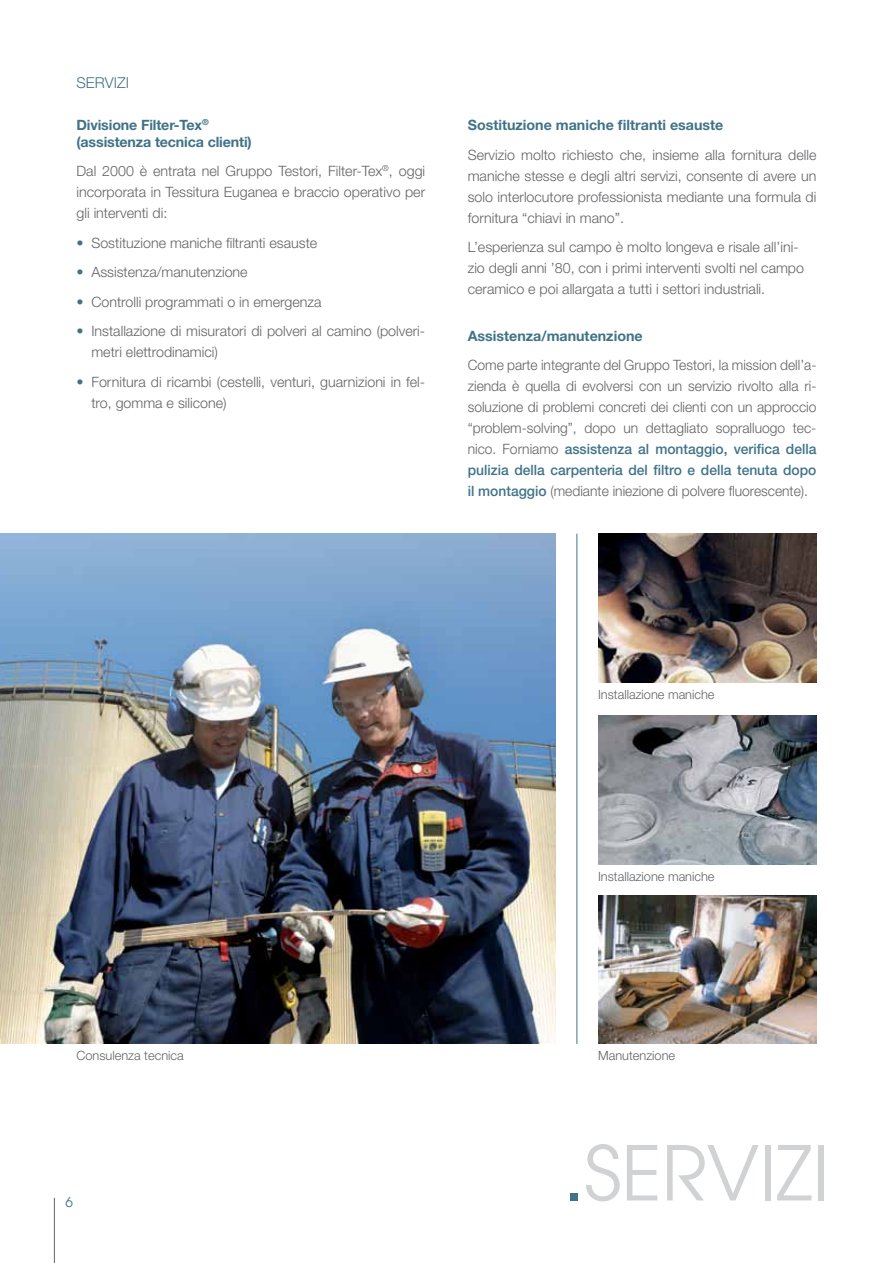
<style>
.page{position:relative;width:893px;height:1263px;background:#fff}
.page>*{position:absolute;margin:0;border:0;box-sizing:border-box;transform-origin:0 0}
.t1{font:75px "Avant Garde";color:#d1d2d4}
.t2{font:300 15px "Helvetica Neue";color:#407388}
.t3{font:300 14.25px/21px "Helvetica Neue";color:#626366;text-align:justify}
.t4{font:700 14.25px/16.5px "Helvetica Neue";color:#407388}
.t5{font:13.5px "Avant Garde";color:#407388}
.t6{font:300 12.75px "Helvetica Neue";color:#626366}
.s1{font-weight:500;color:#407388}
.s2{font-family:"DIN";color:#407388}
</style>
<div class="page">
<img style="left:0;top:534px;width:556px;height:510px">
<hr style="left:576px;top:534px;width:1px;height:510px;background:#407388">
<img style="left:598px;top:895px;width:218px;height:149px">
<img style="left:598px;top:716px;width:218px;height:148px">
<img style="left:598px;top:534px;width:218px;height:148px">
<hr style="left:54px;top:1198px;width:1px;height:65px;background:#626366">
<p class="t2" style="left:77px;top:74px;width:54px">SERVIZI</p>
<p class="t4" style="left:77px;top:117px;width:177px">Divisione Filter-Tex<sup>® </sup>(assistenza tecnica clienti)</p>
<p class="t3" style="left:77px;top:160px;width:350px">Dal 2000 è entrata nel Gruppo Testori, Filter-Tex<sup>®</sup>, oggi incorporata in Tessitura Euganea e braccio operativo per gli interventi di:</p>
<p class="t3" style="left:77px;top:232px;width:242px"><span class="s1">•</span> Sostituzione maniche filtranti esauste</p>
<p class="t3" style="left:77px;top:261px;width:173px"><span class="s1">•</span> Assistenza/manutenzione</p>
<p class="t3" style="left:77px;top:291px;width:247px"><span class="s1">•</span> Controlli programmati o in emergenza</p>
<p class="t3" style="left:91px;top:320px;width:335px;text-indent:-15px"><span class="s1">•</span> Installazione di misuratori di polveri al camino (polveri&shy;metri elettrodinamici)</p>
<p class="t3" style="left:91px;top:371px;width:335px;text-indent:-15px"><span class="s1">•</span> Fornitura di ricambi (cestelli, venturi, guarnizioni in fel&shy;tro, gomma e silicone)</p>
<p class="t4" style="left:468px;top:117px;width:257px">Sostituzione maniche filtranti esauste</p>
<p class="t3" style="left:468px;top:144px;width:350px">Servizio molto richiesto che, insieme alla fornitura delle maniche stesse e degli altri servizi, consente di avere un solo interlocutore professionista mediante una formula di fornitura “chiavi in mano”.</p>
<p class="t3" style="left:468px;top:236px;width:338px;text-align:left">L’esperienza sul campo è molto longeva e risale all’ini&shy;zio degli anni ’80, con i primi interventi svolti nel campo ceramico e poi allargata a tutti i settori industriali.</p>
<p class="t4" style="left:468px;top:327px;width:176px">Assistenza/manutenzione</p>
<p class="t3" style="left:468px;top:354px;width:350px">Come parte integrante del Gruppo Testori, la mission dell’a&shy;zienda è quella di evolversi con un servizio rivolto alla ri&shy;soluzione di problemi concreti dei clienti con un approccio “problem-solving”, dopo un dettagliato sopralluogo tec&shy;nico. Forniamo <span class="s1">assistenza al montaggio, verifica della pulizia della carpenteria del filtro e della tenuta dopo il montaggio</span> (mediante iniezione di polvere fluorescente).</p>
<p class="t6" style="left:77px;top:1048px;width:109px">Consulenza tecnica</p>
<p class="t5" style="left:65px;top:1194px;width:9px">6</p>
<p class="t6" style="left:598px;top:686px;width:118px">Installazione maniche</p>
<p class="t6" style="left:598px;top:868px;width:118px">Installazione maniche</p>
<p class="t6" style="left:598px;top:1048px;width:78px">Manutenzione</p>
<h1 class="t1" style="left:564px;top:1129px;width:267px"><span class="s2">.</span>SERVIZI</h1>
</div>
